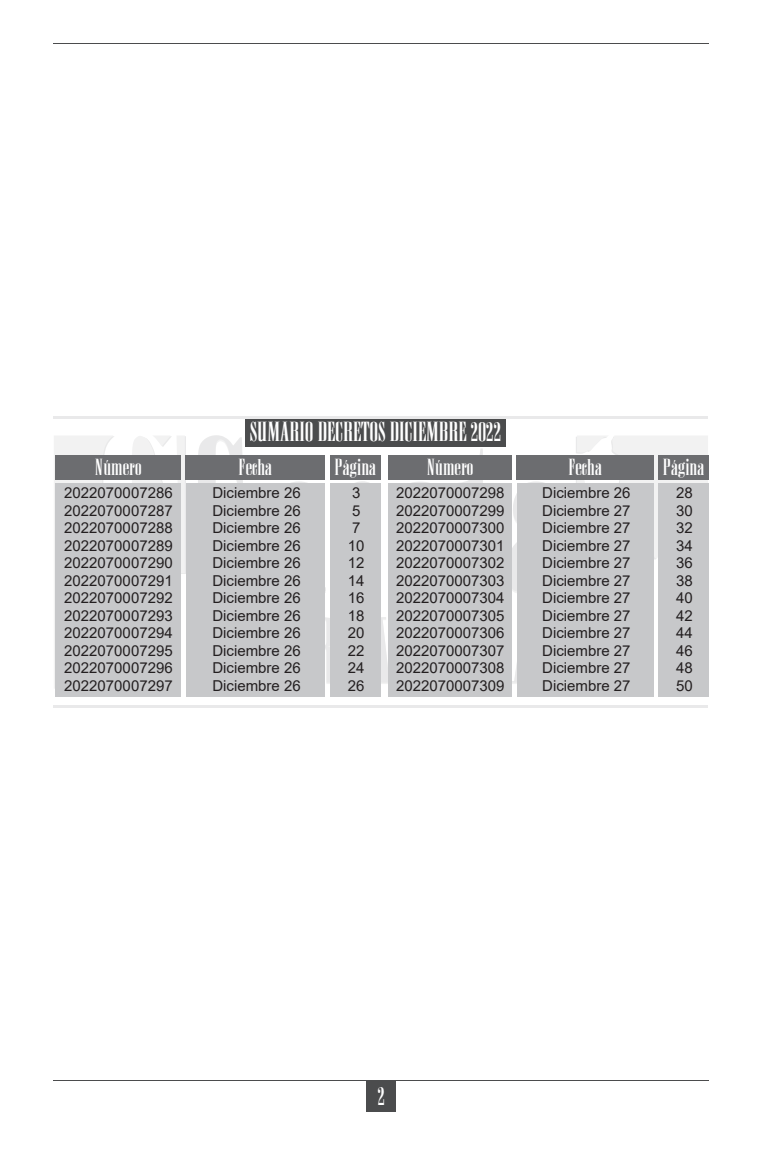
<style>
.page{position:relative;width:762px;height:1159px;background:#fff}
.page>*{position:absolute;margin:0;border:0;box-sizing:border-box;transform-origin:0 0}
.t1{font:23.75px "Anatevka";color:#fff}
.t2{font:22.5px "Anatevka";color:#fff}
.t3{font:20px "Anatevka";color:#fff}
.t4{font:15px/17.5px "Arial";color:#231f20;text-align:justify}
</style>
<div class="page">
<svg style="left:198px;top:435px;width:55px;height:48px"></svg>
<svg style="left:291px;top:481px;width:35px;height:111px"></svg>
<svg style="left:458px;top:448px;width:36px;height:35px"></svg>
<svg style="left:512px;top:481px;width:32px;height:112px"></svg>
<svg style="left:325px;top:617px;width:192px;height:67px"></svg>
<hr style="left:54px;top:705px;width:654px;height:2px;background:#4b4c4d">
<hr style="left:54px;top:416px;width:654px;height:2px;background:#4b4c4d">
<svg style="left:132px;top:436px;width:54px;height:138px"></svg>
<svg style="left:54px;top:436px;width:61px;height:252px"></svg>
<svg style="left:576px;top:436px;width:132px;height:141px"></svg>
<div style="left:366px;top:1080px;width:30px;height:31px;background:#4b4c4d"></div>
<hr style="left:53px;top:1080px;width:656px;height:1px;background:#4b4c4d">
<hr style="left:53px;top:43px;width:656px;height:1px;background:#4b4c4d">
<div style="left:245px;top:419px;width:260px;height:28px;background:#4b4c4d"></div>
<div style="left:55px;top:454px;width:126px;height:25px;background:#6c6d70"></div>
<div style="left:185px;top:454px;width:140px;height:25px;background:#6c6d70"></div>
<div style="left:330px;top:454px;width:51px;height:25px;background:#6c6d70"></div>
<div style="left:55px;top:483px;width:126px;height:213px;background:#c7c8ca"></div>
<div style="left:186px;top:483px;width:139px;height:213px;background:#c7c8ca"></div>
<div style="left:330px;top:483px;width:51px;height:213px;background:#c7c8ca"></div>
<div style="left:388px;top:454px;width:124px;height:25px;background:#6c6d70"></div>
<div style="left:516px;top:454px;width:138px;height:25px;background:#6c6d70"></div>
<div style="left:659px;top:454px;width:50px;height:25px;background:#6c6d70"></div>
<div style="left:388px;top:483px;width:124px;height:213px;background:#c7c8ca"></div>
<div style="left:517px;top:483px;width:137px;height:213px;background:#c7c8ca"></div>
<div style="left:659px;top:483px;width:50px;height:213px;background:#c7c8ca"></div>
<h3 class="t3" style="left:95px;top:454px;width:47px">Número</h3>
<p class="t4" style="left:64px;top:484px;width:110px">2022070007286<br>2022070007287<br>2022070007288<br>2022070007289<br>2022070007290<br>2022070007291<br>2022070007292<br>2022070007293<br>2022070007294<br>2022070007295<br>2022070007296<br>2022070007297</p>
<h1 class="t1" style="left:249px;top:418px;width:253px">SUMARIO DECRETOS DICIEMBRE 2022</h1>
<h3 class="t3" style="left:238px;top:454px;width:35px">Fecha</h3>
<p class="t4" style="left:212px;top:484px;width:90px">Diciembre 26<br>Diciembre 26<br>Diciembre 26<br>Diciembre 26<br>Diciembre 26<br>Diciembre 26<br>Diciembre 26<br>Diciembre 26<br>Diciembre 26<br>Diciembre 26<br>Diciembre 26<br>Diciembre 26</p>
<h3 class="t3" style="left:334px;top:454px;width:43px">Página</h3>
<p class="t4" style="left:348px;top:484px;width:18px;text-align:left">3<br>5<br>7<br>10<br>12<br>14<br>16<br>18<br>20<br>22<br>24<br>26</p>
<h3 class="t3" style="left:427px;top:454px;width:47px">Número</h3>
<p class="t4" style="left:396px;top:484px;width:110px">2022070007298<br>2022070007299<br>2022070007300<br>2022070007301<br>2022070007302<br>2022070007303<br>2022070007304<br>2022070007305<br>2022070007306<br>2022070007307<br>2022070007308<br>2022070007309</p>
<h3 class="t3" style="left:568px;top:454px;width:35px">Fecha</h3>
<p class="t4" style="left:542px;top:484px;width:90px">Diciembre 26<br>Diciembre 27<br>Diciembre 27<br>Diciembre 27<br>Diciembre 27<br>Diciembre 27<br>Diciembre 27<br>Diciembre 27<br>Diciembre 27<br>Diciembre 27<br>Diciembre 27<br>Diciembre 27</p>
<h3 class="t3" style="left:662px;top:454px;width:43px">Página</h3>
<p class="t4" style="left:676px;top:484px;width:18px">28<br>30<br>32<br>34<br>36<br>38<br>40<br>42<br>44<br>46<br>48<br>50</p>
<h2 class="t2" style="left:377px;top:1082px;width:9px">2</h2>
</div>
